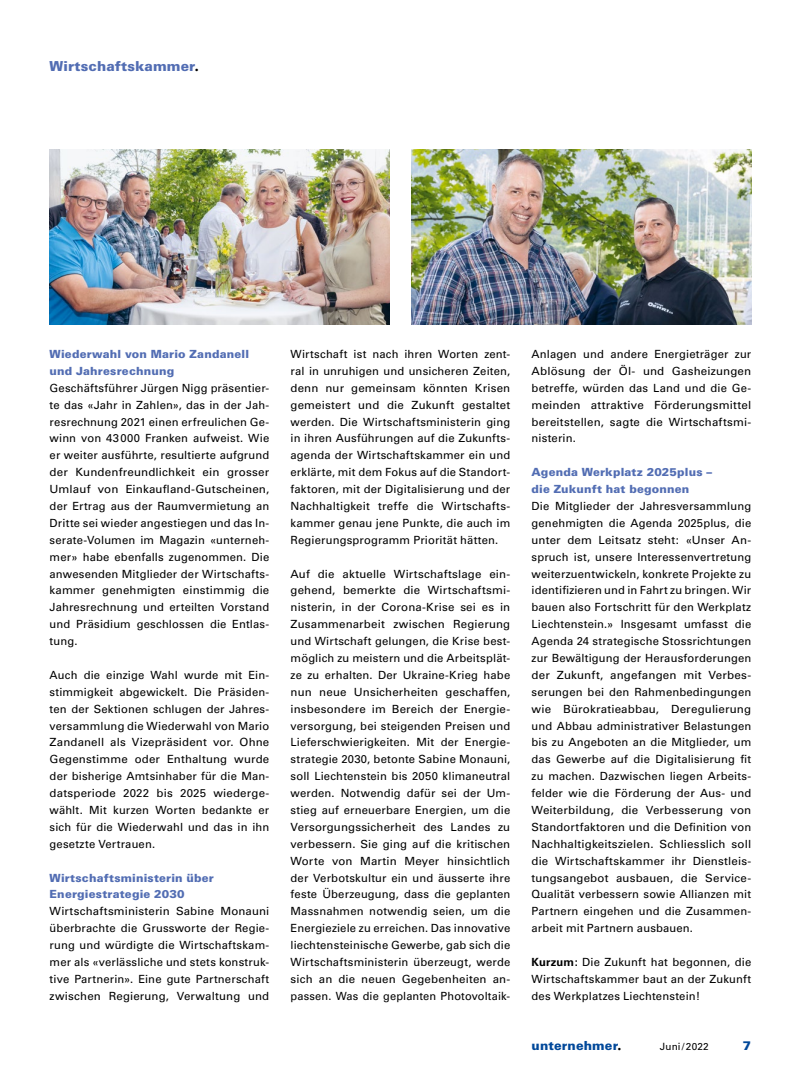
<style>
.page{position:relative;width:808px;height:1078px;background:#fff}
.page>*{position:absolute;margin:0;border:0;box-sizing:border-box;transform-origin:0 0}
.t1{font:900 13.75px "Univers";letter-spacing:.01em;color:#526db3}
.t2{font:900 12.5px "Univers";letter-spacing:.01em;color:#00489a}
.t3{font:11.25px/16.9px "Univers";letter-spacing:.01em;color:#000;text-align:justify}
.t4{font:900 11.25px/16.9px "Univers";letter-spacing:.015em;color:#526db3}
.t5{font:10px "Univers";letter-spacing:.015em;color:#000}
.s1{font-family:"Futura BT";font-weight:800;font-size:15.12px;color:#000}
.s2{font-weight:700}
.s3{font-family:"Futura";font-weight:800;font-size:13.75px;color:#000}
</style>
<div class="page">
<img style="left:50px;top:149px;width:340px;height:175px">
<img style="left:411px;top:149px;width:340px;height:175px">
<p class="t1" style="left:50px;top:57px;width:151px">Wirtschaftskammer<span class="s1">.</span></p>
<p class="t4" style="left:50px;top:345px;width:201px">Wiederwahl von Mario Zandanell und Jahresrechnung</p>
<p class="t3" style="left:50px;top:379px;width:221px">Geschäftsführer Jürgen Nigg präsentier&shy;te das «Jahr in Zahlen», das in der Jah&shy;resrechnung 2021 einen erfreulichen Ge&shy;winn von 43000 Franken aufweist. Wie er weiter ausführte, resultierte aufgrund der Kundenfreundlichkeit ein grosser Umlauf von Einkaufland-Gutscheinen, der Ertrag aus der Raumvermietung an Dritte sei wieder angestiegen und das In&shy;serate-Volumen im Magazin «unterneh&shy;mer» habe ebenfalls zugenommen. Die anwesenden Mitglieder der Wirtschafts&shy;kammer genehmigten einstimmig die Jahresrechnung und erteilten Vorstand und Präsidium geschlossen die Entlas&shy;tung.</p>
<p class="t3" style="left:50px;top:666px;width:221px">Auch die einzige Wahl wurde mit Ein&shy;stimmigkeit abgewickelt. Die Präsiden&shy;ten der Sektionen schlugen der Jahres&shy;versammlung die Wiederwahl von Mario Zandanell als Vizepräsident vor. Ohne Gegenstimme oder Enthaltung wurde der bisherige Amtsinhaber für die Man&shy;datsperiode 2022 bis 2025 wiederge&shy;wählt. Mit kurzen Worten bedankte er sich für die Wiederwahl und das in ihn gesetzte Vertrauen.</p>
<p class="t4" style="left:50px;top:868px;width:166px">Wirtschaftsministerin über<br>Energiestrategie 2030</p>
<p class="t3" style="left:50px;top:902px;width:221px">Wirtschaftsministerin Sabine Monauni überbrachte die Grussworte der Regie&shy;rung und würdigte die Wirtschaftskam&shy;mer als «verlässliche und stets konstruk&shy;tive Partnerin». Eine gute Partnerschaft zwischen Regierung, Verwaltung und</p>
<p class="t3" style="left:291px;top:345px;width:221px">Wirtschaft ist nach ihren Worten zent&shy;ral in unruhigen und unsicheren Zeiten, denn nur gemeinsam könnten Krisen gemeistert und die Zukunft gestaltet werden. Die Wirtschaftsministerin ging in ihren Ausführungen auf die Zukunfts&shy;agenda der Wirtschaftskammer ein und erklärte, mit dem Fokus auf die Standort&shy;faktoren, mit der Digitalisierung und der Nachhaltigkeit treffe die Wirtschafts&shy;kammer genau jene Punkte, die auch im Regierungsprogramm Priorität hätten.</p>
<p class="t3" style="left:291px;top:565px;width:221px">Auf die aktuelle Wirtschaftslage ein&shy;gehend, bemerkte die Wirtschaftsmi&shy;nisterin, in der Corona-Krise sei es in Zusammenarbeit zwischen Regierung und Wirtschaft gelungen, die Krise best&shy;möglich zu meistern und die Arbeitsplät&shy;ze zu erhalten. Der Ukraine-Krieg habe nun neue Unsicherheiten geschaffen, insbesondere im Bereich der Energie&shy;versorgung, bei steigenden Preisen und Lieferschwierigkeiten. Mit der Energie&shy;strategie 2030, betonte Sabine Monauni, soll Liechtenstein bis 2050 klimaneutral werden. Notwendig dafür sei der Um&shy;stieg auf erneuerbare Energien, um die Versorgungssicherheit des Landes zu verbessern. Sie ging auf die kritischen Worte von Martin Meyer hinsichtlich der Verbotskultur ein und äusserte ihre feste Überzeugung, dass die geplanten Massnahmen notwendig seien, um die Energieziele zu erreichen. Das innovative liechtensteinische Gewerbe, gab sich die Wirtschaftsministerin überzeugt, werde sich an die neuen Gegebenheiten an&shy;passen. Was die geplanten Photovoltaik-</p>
<p class="t3" style="left:531px;top:345px;width:221px">Anlagen und andere Energieträger zur Ablösung der Öl- und Gasheizungen betreffe, würden das Land und die Ge&shy;meinden attraktive Förderungsmittel bereitstellen, sagte die Wirtschaftsmi&shy;nisterin.</p>
<p class="t4" style="left:531px;top:463px;width:182px">Agenda Werkplatz 2025plus – die Zukunft hat begonnen</p>
<p class="t3" style="left:531px;top:497px;width:221px">Die Mitglieder der Jahresversammlung genehmigten die Agenda 2025plus, die unter dem Leitsatz steht: «Unser An&shy;spruch ist, unsere Interessenvertretung weiterzuentwickeln, konkrete Projekte zu identifizieren und in Fahrt zu bringen. Wir bauen also Fortschritt für den Werkplatz Liechtenstein.» Insgesamt umfasst die Agenda 24 strategische Stossrichtungen zur Bewältigung der Herausforderungen der Zukunft, angefangen mit Verbes&shy;serungen bei den Rahmenbedingungen wie Bürokratieabbau, Deregulierung und Abbau administrativer Belastungen bis zu Angeboten an die Mitglieder, um das Gewerbe auf die Digitalisierung fit zu machen. Dazwischen liegen Arbeits&shy;felder wie die Förderung der Aus- und Weiterbildung, die Verbesserung von Standortfaktoren und die Definition von Nachhaltigkeitszielen. Schliesslich soll die Wirtschaftskammer ihr Dienstleis&shy;tungsangebot ausbauen, die Service-Qualität verbessern sowie Allianzen mit Partnern eingehen und die Zusammen&shy;arbeit mit Partnern ausbauen.</p>
<p class="t3" style="left:531px;top:953px;width:221px"><span class="s2">Kurzum:</span> Die Zukunft hat begonnen, die Wirtschaftskammer baut an der Zukunft des Werkplatzes Liechtenstein!</p>
<p class="t2" style="left:531px;top:1037px;width:92px">unternehmer<span class="s3">.</span></p>
<p class="t5" style="left:660px;top:1040px;width:50px">Juni/2022</p>
<p class="t2" style="left:743px;top:1037px;width:10px">7</p>
</div>
